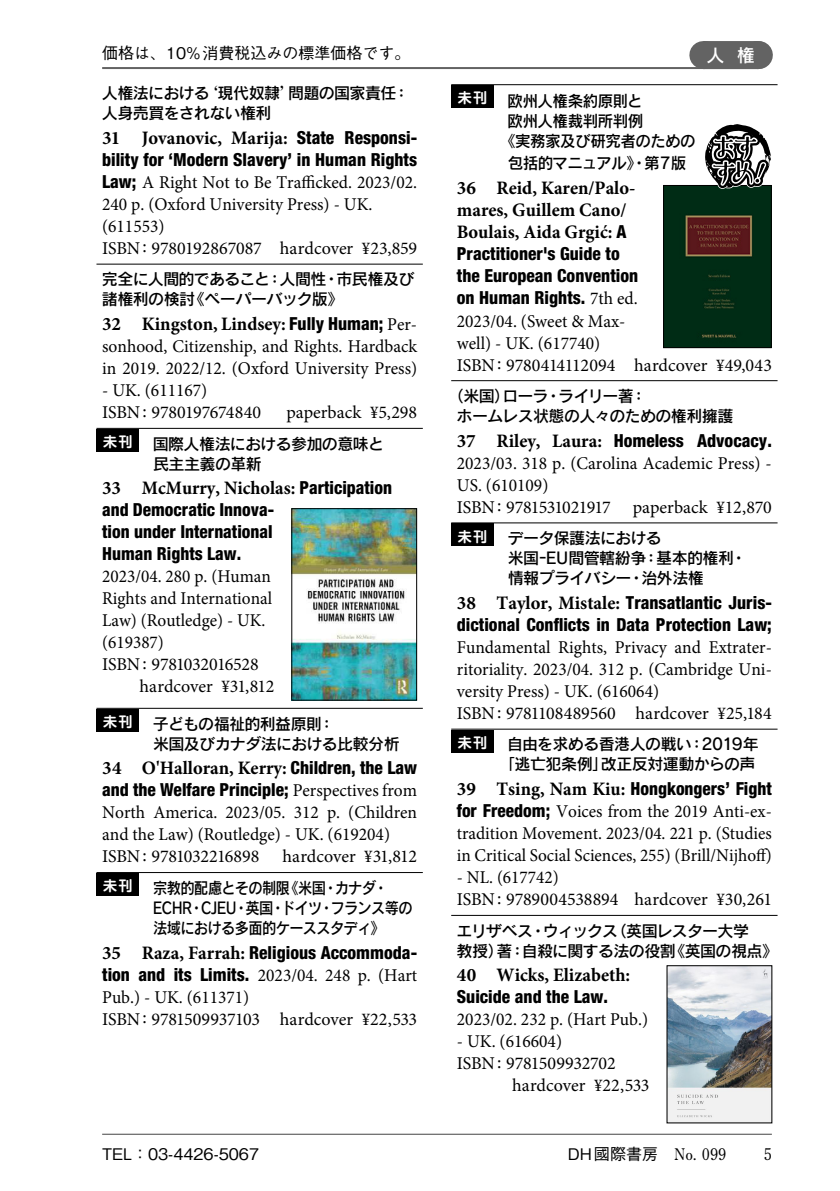
<style>
.page{position:relative;width:840px;height:1191px;background:#fff}
.page>*{position:absolute;margin:0;border:0;box-sizing:border-box;transform-origin:0 0}
.t1{font:700 19px/22px "Minion Pro";color:#000}
.t2{font:18px/22px "Minion Pro";color:#000}
.t3{font:800 condensed 18px/22px "Helvetica Neue LT Std";color:#000}
.t4{font:18px/22px "Minion Pro";color:#000;text-align:justify;scale:.96 1}
.t5{font:800 condensed 18px/22px "Helvetica Neue LT Std";color:#000;text-align:justify;scale:.96 1}
.t6{font:18px "Rodin Pro DB";color:#fff}
.t7{font:16px/20px "Rodin Pro DB";letter-spacing:-.04em;color:#000}
.t8{font:16px/20px "Rodin Pro DB";letter-spacing:-.04em;color:#000;scale:.89 1}
.t9{font:500 16px "Gothic BBB Pro";color:#000}
.t10{font:700 16px "Futo Min A101 Pro";color:#000;scale:.95 1}
.t11{font:700 14px "Shin M Go Pro De";letter-spacing:.1em;color:#fff}
.s1{font-family:"Midashi Min Pro MA31"}
.s2{font-family:"Helvetica Neue LT Std";font-weight:800;font-stretch:condensed;font-size:18px}
.s3{font-family:"Helvetica Neue LT Std";font-weight:800;font-stretch:condensed}
.s4{font-size:19px}
.s5{font-weight:400;font-size:18px}
.s6{font-family:"Minion Pro";font-weight:400;font-stretch:normal}
.s7{font-family:"Minion Pro";font-weight:700;font-stretch:normal;font-size:19px}
.s8{font-family:"Futo Min A101 Pro";font-weight:700}
</style>
<div class="page">
<img style="left:664px;top:187px;width:105px;height:159px">
<div style="left:662px;top:185px;width:109px;height:163px;border:1px solid #000"></div>
<img style="left:668px;top:967px;width:102px;height:154px">
<div style="left:666px;top:965px;width:106px;height:158px;border:1px solid #000"></div>
<img style="left:293px;top:510px;width:122px;height:188px">
<div style="left:291px;top:508px;width:126px;height:192px;border:1px solid #000"></div>
<hr style="left:96px;top:264px;width:326px;height:1px;background:#000">
<hr style="left:96px;top:428px;width:326px;height:1px;background:#000">
<hr style="left:96px;top:708px;width:326px;height:1px;background:#000">
<hr style="left:96px;top:872px;width:326px;height:1px;background:#000">
<div style="left:96px;top:429px;width:43px;height:22px;background:#000"></div>
<div style="left:96px;top:709px;width:43px;height:22px;background:#000"></div>
<div style="left:96px;top:873px;width:43px;height:22px;background:#000"></div>
<hr style="left:451px;top:84px;width:326px;height:1px;background:#000">
<hr style="left:451px;top:380px;width:326px;height:1px;background:#000">
<hr style="left:451px;top:522px;width:326px;height:1px;background:#000">
<hr style="left:451px;top:728px;width:326px;height:1px;background:#000">
<hr style="left:451px;top:915px;width:326px;height:1px;background:#000">
<svg style="left:704px;top:124px;width:67px;height:65px"></svg>
<div style="left:451px;top:85px;width:42px;height:23px;background:#000"></div>
<div style="left:451px;top:523px;width:42px;height:23px;background:#000"></div>
<div style="left:451px;top:729px;width:42px;height:23px;background:#000"></div>
<hr style="left:102px;top:1133px;width:669px;height:1px;background:#636363">
<div style="left:703px;top:41px;width:54px;height:28px;background:#636363"></div>
<svg style="left:757px;top:41px;width:1px;height:26px"></svg>
<hr style="left:102px;top:67px;width:656px;height:2px;background:#636363">
<p class="t9" style="left:102px;top:41px;width:310px">価格は、10%消費税込みの標準価格です。</p>
<p class="t6" style="left:706px;top:43px;width:50px">人 権</p>
<p class="t7" style="left:102px;top:82px;width:309px">人権法における<span class="s1">‘</span>現代奴隷<span class="s1">’</span>問題の国家責任<span class="s1">：</span>人身売買をされない権利</p>
<p class="t1" style="left:102px;top:127px;width:316px">31 Jovanovic, Marija: <span class="s2">State Responsi-</span></p>
<p class="t3" style="left:102px;top:148px;width:316px">bility for ‘Modern Slavery’ in Human Rights</p>
<p class="t2" style="left:102px;top:171px;width:316px"><span class="s3">Law;</span> A Right Not to Be Trafficked. 2023/02.<br>240 p. (Oxford University Press) - UK. (611553)<br>ISBN<span class="s4">:</span> 9780192867087 hardcover ¥23,859</p>
<p class="t7" style="left:102px;top:269px;width:314px">完全に人間的であること<span class="s1">：</span>人間性<span class="s1">・</span>市民権及び諸権利の検討《ペーパーバック版》</p>
<p class="t1" style="left:102px;top:313px;width:316px">32 Kingston, Lindsey: <span class="s2">Fully Human;</span> <span class="s5">Per-</span></p>
<p class="t2" style="left:102px;top:335px;width:316px">sonhood, Citizenship, and Rights. Hardback in 2019. 2022/12. (Oxford University Press)</p>
<p class="t2" style="left:102px;top:379px;width:161px">- UK. (611167)<br>ISBN<span class="s4">:</span> 9780197674840</p>
<p class="t2" style="left:286px;top:401px;width:132px">paperback ¥5,298</p>
<p class="t7" style="left:153px;top:433px;width:232px">国際人権法における参加の意味と民主主義の革新</p>
<p class="t1" style="left:102px;top:477px;width:291px">33 McMurry, Nicholas: <span class="s2">Participation</span></p>
<p class="t5" style="left:102px;top:499px;width:181px">and Democratic Innova&shy;tion under International Human Rights Law.</p>
<p class="t4" style="left:102px;top:566px;width:177px">2023/04. 280 p. (Human</p>
<p class="t4" style="left:102px;top:588px;width:178px">Rights and International</p>
<p class="t4" style="left:102px;top:610px;width:171px">Law) (Routledge) - UK.</p>
<p class="t4" style="left:102px;top:632px;width:66px">(619387)</p>
<p class="t2" style="left:102px;top:654px;width:158px">ISBN<span class="s4">:</span> 9781032016528</p>
<p class="t2" style="left:139px;top:676px;width:136px">hardcover ¥31,812</p>
<p class="t7" style="left:153px;top:713px;width:248px">子どもの福祉的利益原則<span class="s1">：<br></span>米国及びカナダ法における比較分析</p>
<p class="t1" style="left:102px;top:757px;width:316px">34 O'Halloran, Kerry: <span class="s2">Children, the Law</span></p>
<p class="t3" style="left:102px;top:778px;width:316px">and the Welfare Principle; <span class="s6">Perspectives from</span></p>
<p class="t2" style="left:102px;top:801px;width:316px">North America. 2023/05. 312 p. (Children and the Law) (Routledge) - UK. (619204)<br>ISBN<span class="s4">:</span> 9781032216898</p>
<p class="t11" style="left:103px;top:430px;width:31px">未刊</p>
<p class="t11" style="left:103px;top:710px;width:31px">未刊</p>
<p class="t2" style="left:282px;top:845px;width:136px">hardcover ¥31,812</p>
<p class="t8" style="left:153px;top:877px;width:293px">宗教的配慮とその制限《米国<span class="s1">・</span>カナダ<span class="s1">・<br></span>ECHR<span class="s1">・</span>CJEU<span class="s1">・</span>英国<span class="s1">・</span>ドイツ<span class="s1">・</span>フランス等の法域における多面的ケーススタディ》</p>
<p class="t3" style="left:102px;top:941px;width:316px"><span class="s7">35 Raza, Farrah:</span> Religious Accommoda-</p>
<p class="t2" style="left:102px;top:964px;width:316px"><span class="s3">tion and its Limits.</span> 2023/04. 248 p. (Hart<br>Pub.) - UK. (611371)<br>ISBN<span class="s4">:</span> 9781509937103 hardcover ¥22,533</p>
<p class="t11" style="left:103px;top:874px;width:31px">未刊</p>
<p class="t11" style="left:457px;top:87px;width:31px">未刊</p>
<p class="t7" style="left:507px;top:90px;width:136px">欧州人権条約原則と</p>
<p class="t7" style="left:507px;top:110px;width:137px">欧州人権裁判所判例</p>
<p class="t7" style="left:500px;top:130px;width:197px">《実務家及び研究者のための</p>
<p class="t7" style="left:507px;top:152px;width:180px">包括的マニュアル》<span class="s1">・</span>第7版</p>
<p class="t1" style="left:456px;top:177px;width:180px">36 Reid, Karen/Palo&shy;mares, Guillem Cano/<br>Boulais, Aida Grgić: <span class="s2">A</span></p>
<p class="t3" style="left:456px;top:243px;width:183px">Practitioner's Guide to the European Convention on Human Rights. <span class="s6">7th ed.</span></p>
<p class="t2" style="left:456px;top:310px;width:316px">2023/04. (Sweet &amp; Max-<br>well) - UK. (617740)<br>ISBN<span class="s4">:</span> 9780414112094 hardcover ¥49,043</p>
<p class="t7" style="left:456px;top:385px;width:278px;text-indent:-9px">（米国）ローラ<span class="s1">・</span>ライリー著<span class="s1">：<br></span>ホームレス状態の人々のための権利擁護</p>
<p class="t3" style="left:456px;top:429px;width:316px"><span class="s7">37 Riley, Laura:</span> Homeless Advocacy.</p>
<p class="t2" style="left:456px;top:452px;width:316px">2023/03. 318 p. (Carolina Academic Press) -<br>US. (610109)<br>ISBN<span class="s4">:</span> 9781531021917 paperback ¥12,870</p>
<p class="t7" style="left:507px;top:527px;width:241px">データ保護法における<br>米国-EU間管轄紛争<span class="s1">：</span>基本的権利<span class="s1">・</span>情報プライバシー<span class="s1">・</span>治外法権</p>
<p class="t3" style="left:456px;top:591px;width:316px"><span class="s7">38 Taylor, Mistale:</span> Transatlantic Juris&shy;dictional Conflicts in Data Protection Law;</p>
<p class="t2" style="left:456px;top:636px;width:316px">Fundamental Rights, Privacy and Extrater&shy;ritoriality. 2023/04. 312 p. (Cambridge Uni&shy;versity Press) - UK. (616064)<br>ISBN<span class="s4">:</span> 9781108489560 hardcover ¥25,184</p>
<p class="t7" style="left:499px;top:733px;width:261px;text-align:center">自由を求める香港人の戦い<span class="s1">：</span>2019年「逃亡犯条例」改正反対運動からの声</p>
<p class="t5" style="left:456px;top:777px;width:329px"><span class="s7">39 Tsing, Nam Kiu:</span> Hongkongers’ Fight</p>
<p class="t4" style="left:456px;top:800px;width:329px"><span class="s3">for Freedom;</span> Voices from the 2019 Anti-ex&shy;tradition Movement. 2023/04. 221 p. (Studies in Critical Social Sciences, 255) (Brill/Nijhoff)</p>
<p class="t4" style="left:456px;top:866px;width:330px">- NL. (617742)<br>ISBN<span class="s4">:</span> 9789004538894 hardcover ¥30,261</p>
<p class="t7" style="left:456px;top:920px;width:323px">エリザベス<span class="s1">・</span>ウィックス（英国レスター大学<br>教授）著<span class="s1">：</span>自殺に関する法の役割《英国の視点》</p>
<p class="t1" style="left:456px;top:964px;width:175px">40 Wicks, Elizabeth:</p>
<p class="t3" style="left:456px;top:985px;width:153px">Suicide and the Law.</p>
<p class="t2" style="left:456px;top:1008px;width:193px">2023/02. 232 p. (Hart Pub.)</p>
<p class="t2" style="left:456px;top:1030px;width:107px">- UK. (616604)</p>
<p class="t2" style="left:456px;top:1052px;width:160px">ISBN<span class="s4">:</span> 9781509932702</p>
<p class="t2" style="left:512px;top:1074px;width:139px">hardcover ¥22,533</p>
<p class="t11" style="left:457px;top:525px;width:31px">未刊</p>
<p class="t11" style="left:457px;top:731px;width:31px">未刊</p>
<p class="t9" style="left:102px;top:1140px;width:158px">TEL：03-4426-5067</p>
<p class="t9" style="left:567px;top:1140px;width:160px">DH國際書房　<span class="s8">No. 099</span></p>
<p class="t10" style="left:763px;top:1141px;width:10px">5</p>
</div>
